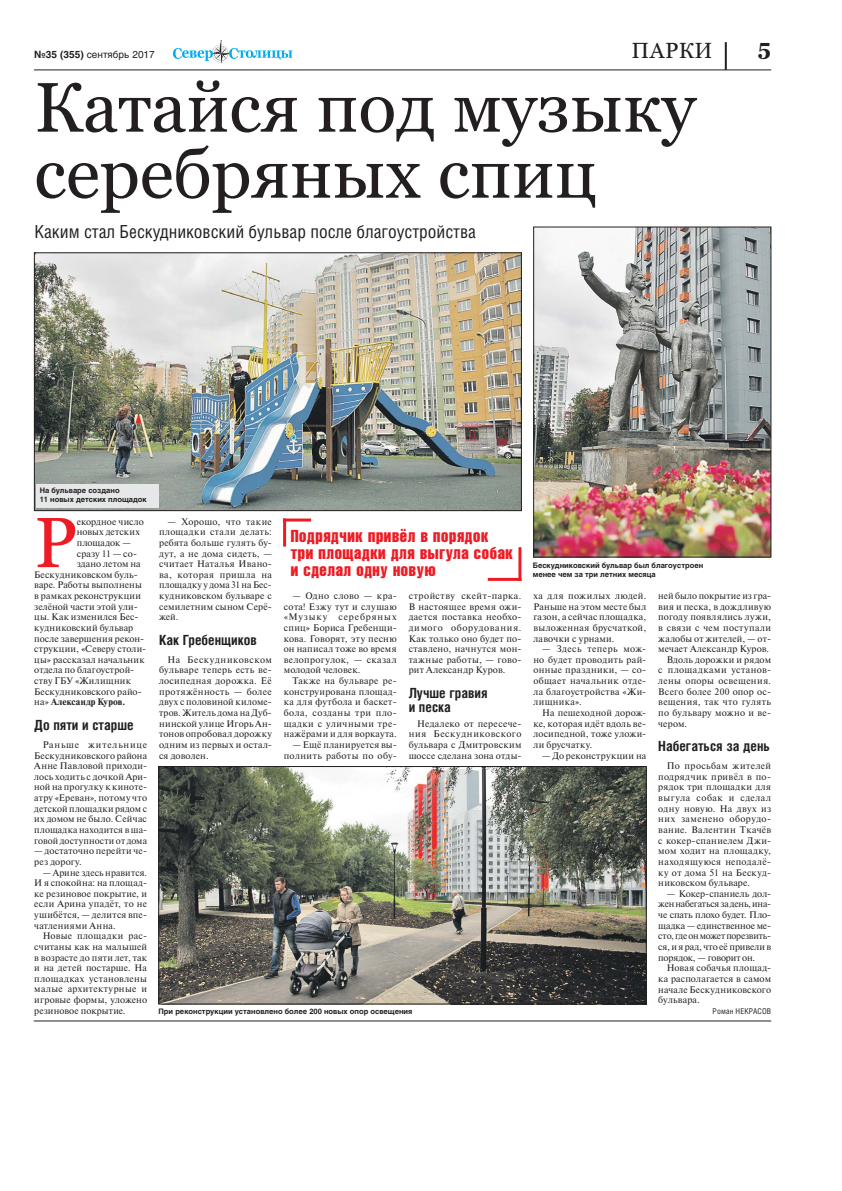
<style>
.page{position:relative;width:842px;height:1191px;background:#fff}
.page>*{position:absolute;margin:0;border:0;box-sizing:border-box;transform-origin:0 0}
.t1{font:70.9px "Georgia";color:#ed1c24}
.t2{font:70px/66px "Georgia";color:#231f20}
.t3{font:22px "Georgia";letter-spacing:.02em;color:#231f20}
.t4{font:700 22px "Georgia";color:#231f20}
.t5{font:18px "Helios Cond";color:#231f20}
.t6{font:17px/17px "Helios Compressed";letter-spacing:.04em;color:#ed1c24}
.t7{font:700 14px/14px "Helios Cond";color:#231f20}
.t8{font:10px "Helios";color:#231f20}
.t9{font:9.5px/10.6px "Newton C";letter-spacing:.02em;color:#231f20;text-align:justify}
.t10{font:9.5px "Newton C";letter-spacing:-.005em;color:#231f20}
.t11{font:9.5px "Newton C";color:#231f20}
.t12{font:9.5px "Newton C";letter-spacing:.04em;color:#231f20}
.t13{font:9.5px "Newton C";letter-spacing:.045em;color:#231f20}
.t14{font:700 9.5px "Newton C";letter-spacing:.01em;color:#231f20}
.t15{font:8px "Helios Cond";letter-spacing:.015em;color:#231f20}
.t16{font:700 7.5px/9px "Helios";color:#231f20}
.s1{font-weight:700}
.s2{font-weight:400}
</style>
<div class="page">
<svg style="left:173px;top:40px;width:119px;height:23px"></svg>
<hr style="left:34px;top:70px;width:737px;height:1px;background:#231f20">
<hr style="left:725px;top:42px;width:2px;height:28px;background:#231f20">
<hr style="left:34px;top:1020px;width:737px;height:1px;background:#231f20">
<hr style="left:283px;top:518px;width:28px;height:3px;background:#ed1c24">
<hr style="left:283px;top:518px;width:3px;height:28px;background:#ed1c24">
<hr style="left:488px;top:578px;width:33px;height:3px;background:#ed1c24">
<hr style="left:518px;top:547px;width:3px;height:34px;background:#ed1c24">
<img style="left:36px;top:255px;width:483px;height:254px">
<div style="left:34px;top:253px;width:487px;height:258px;border:1px solid #231f20"></div>
<img style="left:535px;top:229px;width:234px;height:326px">
<div style="left:533px;top:227px;width:238px;height:330px;border:1px solid #231f20"></div>
<img style="left:161px;top:768px;width:483px;height:234px">
<div style="left:159px;top:766px;width:487px;height:238px;border:1px solid #231f20"></div>
<div style="left:37px;top:484px;width:122px;height:23px;background:#e6e7e8"></div>
<h3 class="t3" style="left:632px;top:38px;width:83px">ПАРКИ</h3>
<p class="t8" style="left:34px;top:48px;width:122px"><span class="s1">№35 (355)</span> сентябрь 2017</p>
<h3 class="t4" style="left:758px;top:35px;width:15px">5</h3>
<h2 class="t2" style="left:34px;top:74px;width:663px">Катайся под музыку серебряных спиц</h2>
<h3 class="t5" style="left:34px;top:221px;width:443px">Каким стал Бескудниковский бульвар после благоустройства</h3>
<p class="t16" style="left:40px;top:486px;width:109px">На бульваре создано<br>11 новых детских площадок</p>
<h1 class="t1" style="left:34px;top:502px;width:45px">Р</h1>
<p class="t10" style="left:77px;top:516px;width:69px">екордное число</p>
<p class="t9" style="left:77px;top:526px;width:65px">новых детских</p>
<p class="t10" style="left:77px;top:537px;width:56px">площадок —</p>
<p class="t9" style="left:77px;top:548px;width:62px">сразу 11 — со-</p>
<p class="t9" style="left:77px;top:558px;width:65px">здано летом на</p>
<p class="t9" style="left:34px;top:569px;width:105px">Бескудниковском буль-</p>
<p class="t9" style="left:34px;top:580px;width:109px">варе. Работы выполнены</p>
<p class="t9" style="left:34px;top:590px;width:108px">в рамках реконструкции</p>
<p class="t9" style="left:34px;top:601px;width:105px">зелёной части этой ули-</p>
<p class="t9" style="left:34px;top:611px;width:106px">цы. Как изменился Бес-</p>
<p class="t9" style="left:34px;top:622px;width:101px">кудниковский бульвар</p>
<p class="t9" style="left:34px;top:633px;width:111px">после завершения рекон-</p>
<p class="t9" style="left:34px;top:643px;width:113px">струкции, «Северу столи-</p>
<p class="t9" style="left:34px;top:654px;width:112px">цы» рассказал начальник</p>
<p class="t9" style="left:34px;top:665px;width:101px">отдела по благоустрой-</p>
<p class="t9" style="left:34px;top:675px;width:98px">ству ГБУ «Жилищник</p>
<p class="t9" style="left:34px;top:686px;width:109px">Бескудниковского райо-</p>
<p class="t14" style="left:34px;top:697px;width:92px"><span class="s2">на»</span> Александр Куров.</p>
<h3 class="t7" style="left:34px;top:719px;width:101px">До пяти и старше</h3>
<p class="t9" style="left:34px;top:739px;width:114px;text-indent:9px">Раньше жительнице Бескудниковского района Анне Павловой приходи&shy;лось ходить с дочкой Ари&shy;ной на прогулку к киноте&shy;атру «Ереван», потому что детской площадки рядом с их домом не было. Сейчас площадка находится в ша&shy;говой доступности от дома</p>
<p class="t9" style="left:34px;top:845px;width:114px">— достаточно перейти че&shy;рез дорогу.</p>
<p class="t9" style="left:34px;top:867px;width:114px;text-indent:9px">— Арине здесь нравится.<br>И я спокойна: на площад&shy;ке резиновое покрытие, и если Арина упадёт, то не ушибётся, — делится впе&shy;чатлениями Анна.</p>
<p class="t9" style="left:34px;top:930px;width:114px;text-indent:9px">Новые площадки рас&shy;считаны как на малышей в возрасте до пяти лет, так и на детей постарше. На площадках установлены малые архитектурные и игровые формы, уложено резиновое покрытие.</p>
<p class="t9" style="left:159px;top:516px;width:114px;text-indent:9px">— Хорошо, что такие площадки стали делать: ребята больше гулять бу&shy;дут, а не дома сидеть, — считает Наталья Ивано&shy;ва, которая пришла на площадку у дома 31 на Бес&shy;кудниковском бульваре с семилетним сыном Серё&shy;жей.</p>
<h3 class="t7" style="left:159px;top:634px;width:99px">Как Гребенщиков</h3>
<p class="t9" style="left:159px;top:654px;width:114px;text-indent:9px">На Бескудниковском бульваре теперь есть ве&shy;лосипедная дорожка. Её протяжённость — более двух с половиной киломе&shy;тров. Житель дома на Дуб&shy;нинской улице Игорь Ан&shy;тонов опробовал дорожку одним из первых и остал&shy;ся доволен.</p>
<h3 class="t6" style="left:291px;top:527px;width:224px">Подрядчик привёл в порядок три площадки для выгула собак и сделал одну новую</h3>
<p class="t9" style="left:284px;top:590px;width:114px;text-indent:9px">— Одно слово — кра&shy;сота! Езжу тут и слушаю «Музыку серебряных спиц» Бориса Гребенщи&shy;кова. Говорят, эту песню он написал тоже во время велопрогулок, — сказал молодой человек.</p>
<p class="t9" style="left:284px;top:675px;width:114px;text-indent:9px">Также на бульваре ре&shy;конструирована площад&shy;ка для футбола и баскет&shy;бола, созданы три пло&shy;щадки с уличными тре&shy;нажёрами и для воркаута.</p>
<p class="t9" style="left:284px;top:739px;width:114px;text-align:right">— Ещё планируется вы&shy;полнить работы по обу-</p>
<p class="t9" style="left:409px;top:590px;width:114px">стройству скейт-парка.<br>В настоящее время ожи&shy;дается поставка необхо&shy;димого оборудования.<br>Как только оно будет по&shy;ставлено, начнутся мон&shy;тажные работы, — гово&shy;рит Александр Куров.</p>
<h3 class="t7" style="left:409px;top:687px;width:80px">Лучше гравия и песка</h3>
<p class="t9" style="left:409px;top:718px;width:114px;text-indent:9px">Недалеко от пересече&shy;ния Бескудниковского бульвара с Дмитровским шоссе сделана зона отды-</p>
<p class="t16" style="left:159px;top:1007px;width:255px">При реконструкции установлено более 200 новых опор освещения</p>
<p class="t16" style="left:533px;top:561px;width:172px">Бескудниковский бульвар был благоустроен менее чем за три летних месяца</p>
<p class="t9" style="left:533px;top:590px;width:114px">ха для пожилых людей.<br>Раньше на этом месте был газон, а сейчас площадка, выложенная брусчаткой, лавочки с урнами.</p>
<p class="t9" style="left:533px;top:643px;width:114px;text-indent:9px">— Здесь теперь мож&shy;но будет проводить рай&shy;онные праздники, — со&shy;общает начальник отде&shy;ла благоустройства «Жи&shy;лищника».</p>
<p class="t9" style="left:533px;top:707px;width:114px;text-indent:9px">На пешеходной дорож&shy;ке, которая идёт вдоль ве&shy;лосипедной, тоже уложи&shy;ли брусчатку.</p>
<p class="t9" style="left:542px;top:750px;width:106px">— До реконструкции на</p>
<p class="t11" style="left:658px;top:590px;width:114px">ней было покрытие из гра-</p>
<p class="t9" style="left:658px;top:601px;width:114px">вия и песка, в дождливую</p>
<p class="t9" style="left:658px;top:612px;width:114px">погоду появлялись лужи,</p>
<p class="t9" style="left:658px;top:622px;width:114px">в связи с чем поступали</p>
<p class="t9" style="left:658px;top:633px;width:114px">жалобы от жителей, — от-</p>
<p class="t9" style="left:658px;top:643px;width:112px">мечает Александр Куров.</p>
<p class="t9" style="left:667px;top:654px;width:106px">Вдоль дорожки и рядом</p>
<p class="t13" style="left:658px;top:664px;width:114px">с площадками установ-</p>
<p class="t9" style="left:658px;top:675px;width:114px">лены опоры освещения.</p>
<p class="t9" style="left:658px;top:686px;width:114px">Всего более 200 опор ос-</p>
<p class="t12" style="left:658px;top:696px;width:114px">вещения, так что гулять</p>
<p class="t9" style="left:658px;top:707px;width:114px">по бульвару можно и ве-</p>
<p class="t9" style="left:658px;top:718px;width:30px">чером.</p>
<h3 class="t7" style="left:658px;top:740px;width:113px">Набегаться за день</h3>
<p class="t9" style="left:658px;top:760px;width:114px;text-indent:9px">По просьбам жителей подрядчик привёл в по&shy;рядок три площадки для выгула собак и сделал одну новую. На двух из них заменено оборудо&shy;вание. Валентин Ткачёв с кокер-спаниелем Джи&shy;мом ходит на площадку, находящуюся неподалё&shy;ку от дома 51 на Бескуд&shy;никовском бульваре.</p>
<p class="t9" style="left:658px;top:888px;width:114px;text-indent:9px">— Кокер-спаниель дол&shy;жен набегаться за день, ина&shy;че спать плохо будет. Пло&shy;щадка — единственное ме&shy;сто, где он может порезвить&shy;ся, и я рад, что её привели в порядок, — говорит он.</p>
<p class="t9" style="left:658px;top:962px;width:114px;text-indent:9px">Новая собачья площад&shy;ка располагается в самом начале Бескудниковского бульвара.</p>
<p class="t15" style="left:713px;top:1006px;width:60px">Роман НЕКРАСОВ</p>
</div>
